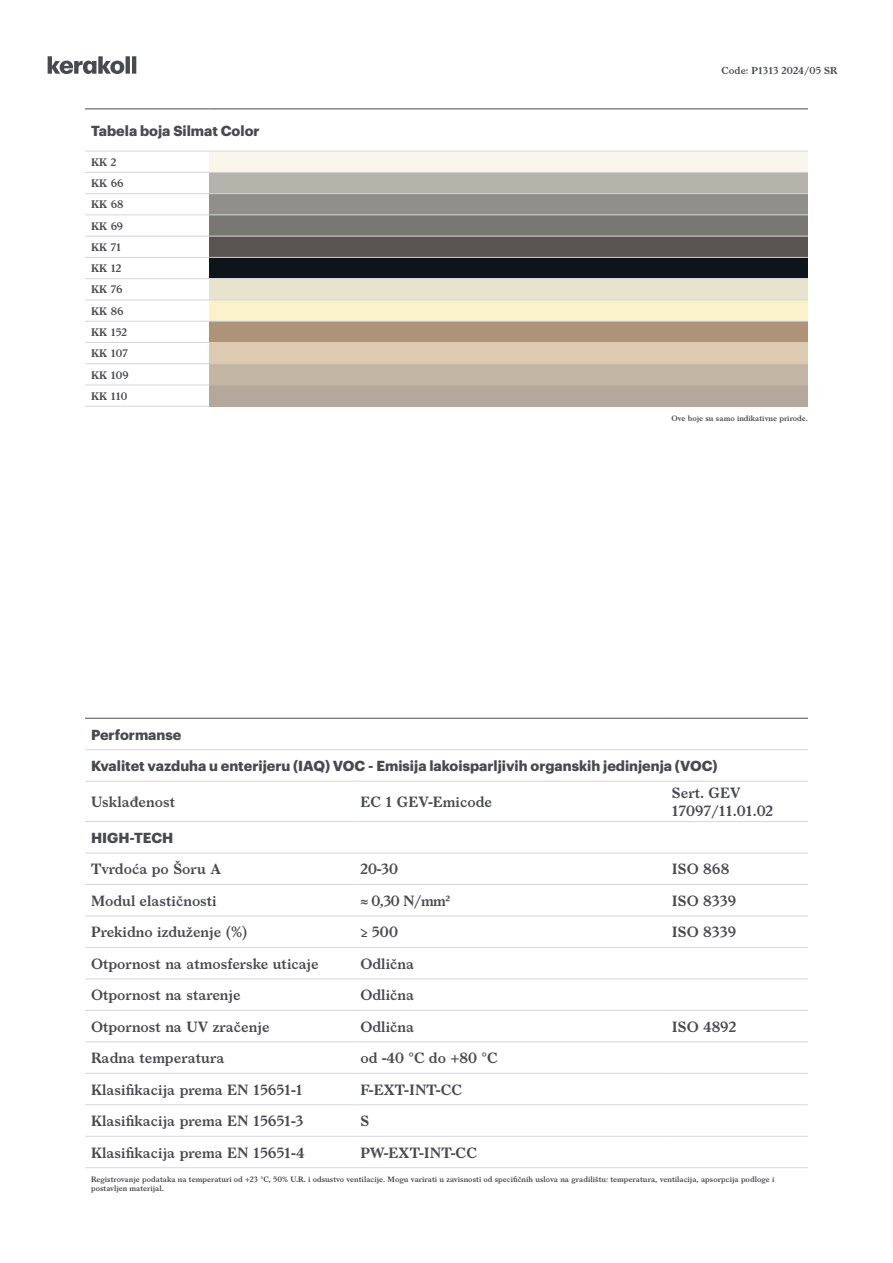
<style>
.page{position:relative;width:893px;height:1263px;background:#fff}
.page>*{position:absolute;margin:0;border:0;box-sizing:border-box;transform-origin:0 0}
.tabelle__contenuto{font:600 14.25px/17.1px "Larish Neue";color:#474a4e}
.tabelle_titolo{font:700 14.25px "Graphik";color:#474a4e}
.tabelle__contenuto-2{font:600 10.5px "Larish Neue";color:#474a4e}
.t1{font:600 9.75px "Larish Neue";color:#474a4e}
.tabelle_nota{font:600 7.5px/9px "Larish Neue";color:#474a4e}
</style>
<div class="page">
<svg style="left:48px;top:56px;width:88px;height:18px"></svg>
<div style="left:209px;top:151px;width:599px;height:21px;background:#f9f7eb"></div>
<div style="left:209px;top:172px;width:599px;height:22px;background:#b5b4aa"></div>
<div style="left:209px;top:194px;width:599px;height:21px;background:#908f8a"></div>
<div style="left:209px;top:215px;width:599px;height:21px;background:#787772"></div>
<div style="left:209px;top:236px;width:599px;height:21px;background:#575451"></div>
<div style="left:209px;top:257px;width:599px;height:22px;background:#0e141a"></div>
<div style="left:209px;top:279px;width:599px;height:21px;background:#e7e3cc"></div>
<div style="left:209px;top:300px;width:599px;height:21px;background:#fbf1ca"></div>
<div style="left:209px;top:321px;width:599px;height:21px;background:#ae9378"></div>
<div style="left:209px;top:342px;width:599px;height:22px;background:#ddcab2"></div>
<div style="left:209px;top:364px;width:599px;height:21px;background:#c4b6a4"></div>
<div style="left:209px;top:385px;width:599px;height:21px;background:#b4a89c"></div>
<hr style="left:85px;top:108px;width:124px;height:1px;background:#474a4e">
<hr style="left:209px;top:108px;width:599px;height:1px;background:#474a4e">
<hr style="left:85px;top:151px;width:124px;height:1px;background:#d5d7da">
<hr style="left:209px;top:151px;width:599px;height:1px;background:#d5d7da">
<hr style="left:85px;top:172px;width:124px;height:1px;background:#d5d7da">
<hr style="left:209px;top:172px;width:599px;height:1px;background:#d5d7da">
<hr style="left:85px;top:193px;width:124px;height:1px;background:#d5d7da">
<hr style="left:209px;top:193px;width:599px;height:1px;background:#d5d7da">
<hr style="left:85px;top:214px;width:124px;height:1px;background:#d5d7da">
<hr style="left:209px;top:214px;width:599px;height:1px;background:#d5d7da">
<hr style="left:85px;top:236px;width:124px;height:1px;background:#d5d7da">
<hr style="left:209px;top:236px;width:599px;height:1px;background:#d5d7da">
<hr style="left:85px;top:257px;width:124px;height:1px;background:#d5d7da">
<hr style="left:209px;top:257px;width:599px;height:1px;background:#d5d7da">
<hr style="left:85px;top:278px;width:124px;height:1px;background:#d5d7da">
<hr style="left:209px;top:278px;width:599px;height:1px;background:#d5d7da">
<hr style="left:85px;top:299px;width:124px;height:1px;background:#d5d7da">
<hr style="left:209px;top:299px;width:599px;height:1px;background:#d5d7da">
<hr style="left:85px;top:321px;width:124px;height:1px;background:#d5d7da">
<hr style="left:209px;top:321px;width:599px;height:1px;background:#d5d7da">
<hr style="left:85px;top:342px;width:124px;height:1px;background:#d5d7da">
<hr style="left:85px;top:363px;width:124px;height:1px;background:#d5d7da">
<hr style="left:85px;top:384px;width:124px;height:1px;background:#d5d7da">
<hr style="left:85px;top:406px;width:124px;height:1px;background:#d5d7da">
<hr style="left:209px;top:406px;width:599px;height:1px;background:#b4a89c">
<hr style="left:85px;top:718px;width:269px;height:1px;background:#474a4e">
<hr style="left:354px;top:718px;width:312px;height:1px;background:#474a4e">
<hr style="left:666px;top:718px;width:142px;height:1px;background:#474a4e">
<hr style="left:85px;top:749px;width:269px;height:1px;background:#d5d7da">
<hr style="left:354px;top:749px;width:312px;height:1px;background:#d5d7da">
<hr style="left:666px;top:749px;width:142px;height:1px;background:#d5d7da">
<hr style="left:85px;top:781px;width:269px;height:1px;background:#d5d7da">
<hr style="left:354px;top:781px;width:312px;height:1px;background:#d5d7da">
<hr style="left:666px;top:781px;width:142px;height:1px;background:#d5d7da">
<hr style="left:85px;top:821px;width:269px;height:1px;background:#d5d7da">
<hr style="left:354px;top:821px;width:312px;height:1px;background:#d5d7da">
<hr style="left:666px;top:821px;width:142px;height:1px;background:#d5d7da">
<hr style="left:85px;top:852px;width:269px;height:1px;background:#d5d7da">
<hr style="left:354px;top:852px;width:312px;height:1px;background:#d5d7da">
<hr style="left:666px;top:852px;width:142px;height:1px;background:#d5d7da">
<hr style="left:85px;top:884px;width:269px;height:1px;background:#d5d7da">
<hr style="left:354px;top:884px;width:312px;height:1px;background:#d5d7da">
<hr style="left:666px;top:884px;width:142px;height:1px;background:#d5d7da">
<hr style="left:85px;top:915px;width:269px;height:1px;background:#d5d7da">
<hr style="left:354px;top:915px;width:312px;height:1px;background:#d5d7da">
<hr style="left:666px;top:915px;width:142px;height:1px;background:#d5d7da">
<hr style="left:85px;top:947px;width:269px;height:1px;background:#d5d7da">
<hr style="left:354px;top:947px;width:312px;height:1px;background:#d5d7da">
<hr style="left:666px;top:947px;width:142px;height:1px;background:#d5d7da">
<hr style="left:85px;top:978px;width:269px;height:1px;background:#d5d7da">
<hr style="left:354px;top:978px;width:312px;height:1px;background:#d5d7da">
<hr style="left:666px;top:978px;width:142px;height:1px;background:#d5d7da">
<hr style="left:85px;top:1010px;width:269px;height:1px;background:#d5d7da">
<hr style="left:354px;top:1010px;width:312px;height:1px;background:#d5d7da">
<hr style="left:666px;top:1010px;width:142px;height:1px;background:#d5d7da">
<hr style="left:85px;top:1041px;width:269px;height:1px;background:#d5d7da">
<hr style="left:354px;top:1041px;width:312px;height:1px;background:#d5d7da">
<hr style="left:666px;top:1041px;width:142px;height:1px;background:#d5d7da">
<hr style="left:85px;top:1073px;width:269px;height:1px;background:#d5d7da">
<hr style="left:354px;top:1073px;width:312px;height:1px;background:#d5d7da">
<hr style="left:666px;top:1073px;width:142px;height:1px;background:#d5d7da">
<hr style="left:85px;top:1104px;width:269px;height:1px;background:#d5d7da">
<hr style="left:354px;top:1104px;width:312px;height:1px;background:#d5d7da">
<hr style="left:666px;top:1104px;width:142px;height:1px;background:#d5d7da">
<hr style="left:85px;top:1136px;width:269px;height:1px;background:#d5d7da">
<hr style="left:354px;top:1136px;width:312px;height:1px;background:#d5d7da">
<hr style="left:666px;top:1136px;width:142px;height:1px;background:#d5d7da">
<hr style="left:85px;top:1167px;width:269px;height:1px;background:#d5d7da">
<hr style="left:354px;top:1167px;width:312px;height:1px;background:#d5d7da">
<hr style="left:666px;top:1167px;width:142px;height:1px;background:#d5d7da">
<p class="tabelle_titolo" style="left:91px;top:120px;width:170px">Tabela boja Silmat Color</p>
<p class="tabelle__contenuto-2" style="left:91px;top:154px;width:27px">KK 2</p>
<p class="tabelle__contenuto-2" style="left:91px;top:175px;width:34px">KK 66</p>
<p class="tabelle__contenuto-2" style="left:91px;top:196px;width:34px">KK 68</p>
<p class="tabelle__contenuto-2" style="left:91px;top:218px;width:33px">KK 69</p>
<p class="tabelle__contenuto-2" style="left:91px;top:239px;width:32px">KK 71</p>
<p class="tabelle__contenuto-2" style="left:91px;top:260px;width:32px">KK 12</p>
<p class="tabelle__contenuto-2" style="left:91px;top:281px;width:33px">KK 76</p>
<p class="tabelle__contenuto-2" style="left:91px;top:303px;width:34px">KK 86</p>
<p class="tabelle__contenuto-2" style="left:91px;top:324px;width:38px">KK 152</p>
<p class="tabelle__contenuto-2" style="left:91px;top:345px;width:38px">KK 107</p>
<p class="tabelle__contenuto-2" style="left:91px;top:367px;width:39px">KK 109</p>
<p class="tabelle__contenuto-2" style="left:91px;top:388px;width:38px">KK 110</p>
<p class="t1" style="left:721px;top:63px;width:118px">Code: P1313 2024/05 SR</p>
<p class="tabelle_nota" style="left:671px;top:413px;width:138px">Ove boje su samo indikativne prirode.</p>
<p class="tabelle_titolo" style="left:91px;top:724px;width:92px">Performanse</p>
<p class="tabelle_titolo" style="left:91px;top:755px;width:628px">Kvalitet vazduha u enterijeru (IAQ) VOC - Emisija lakoisparljivih organskih jedinjenja (VOC)</p>
<p class="tabelle__contenuto" style="left:91px;top:792px;width:86px">Usklađenost</p>
<p class="tabelle__contenuto" style="left:360px;top:792px;width:133px">EC 1 GEV-Emicode</p>
<p class="tabelle__contenuto" style="left:672px;top:784px;width:103px">Sert. GEV<br>17097/11.01.02</p>
<p class="tabelle_titolo" style="left:91px;top:827px;width:84px">HIGH-TECH</p>
<p class="tabelle__contenuto" style="left:91px;top:860px;width:132px">Tvrdoća po Šoru A</p>
<p class="tabelle__contenuto" style="left:360px;top:860px;width:39px">20-30</p>
<p class="tabelle__contenuto" style="left:672px;top:860px;width:59px">ISO 868</p>
<p class="tabelle__contenuto" style="left:91px;top:891px;width:127px">Modul elastičnosti</p>
<p class="tabelle__contenuto" style="left:360px;top:891px;width:92px">≈ 0,30 N/mm²</p>
<p class="tabelle__contenuto" style="left:672px;top:891px;width:66px">ISO 8339</p>
<p class="tabelle__contenuto" style="left:91px;top:922px;width:158px">Prekidno izduženje (%)</p>
<p class="tabelle__contenuto" style="left:360px;top:922px;width:39px">≥ 500</p>
<p class="tabelle__contenuto" style="left:672px;top:922px;width:66px">ISO 8339</p>
<p class="tabelle__contenuto" style="left:91px;top:954px;width:229px">Otpornost na atmosferske uticaje</p>
<p class="tabelle__contenuto" style="left:360px;top:954px;width:55px">Odlična</p>
<p class="tabelle__contenuto" style="left:91px;top:985px;width:151px">Otpornost na starenje</p>
<p class="tabelle__contenuto" style="left:360px;top:985px;width:55px">Odlična</p>
<p class="tabelle__contenuto" style="left:91px;top:1017px;width:180px">Otpornost na UV zračenje</p>
<p class="tabelle__contenuto" style="left:360px;top:1017px;width:55px">Odlična</p>
<p class="tabelle__contenuto" style="left:672px;top:1017px;width:66px">ISO 4892</p>
<p class="tabelle__contenuto" style="left:91px;top:1048px;width:135px">Radna temperatura</p>
<p class="tabelle__contenuto" style="left:360px;top:1048px;width:139px">od -40 °C do +80 °C</p>
<p class="tabelle__contenuto" style="left:91px;top:1080px;width:213px">Klasifikacija prema EN 15651-1</p>
<p class="tabelle__contenuto" style="left:360px;top:1080px;width:104px">F-EXT-INT-CC</p>
<p class="tabelle__contenuto" style="left:91px;top:1111px;width:214px">Klasifikacija prema EN 15651-3</p>
<p class="tabelle__contenuto" style="left:360px;top:1111px;width:10px">S</p>
<p class="tabelle__contenuto" style="left:91px;top:1143px;width:215px">Klasifikacija prema EN 15651-4</p>
<p class="tabelle__contenuto" style="left:360px;top:1143px;width:118px">PW-EXT-INT-CC</p>
<p class="tabelle_nota" style="left:91px;top:1174px;width:685px">Registrovanje podataka na temperaturi od +23 °C, 50% U.R. i odsustvo ventilacije. Mogu varirati u zavisnosti od specifičnih uslova na gradilištu: temperatura, ventilacija, apsorpcija podloge i postavljen materijal.</p>
</div>
